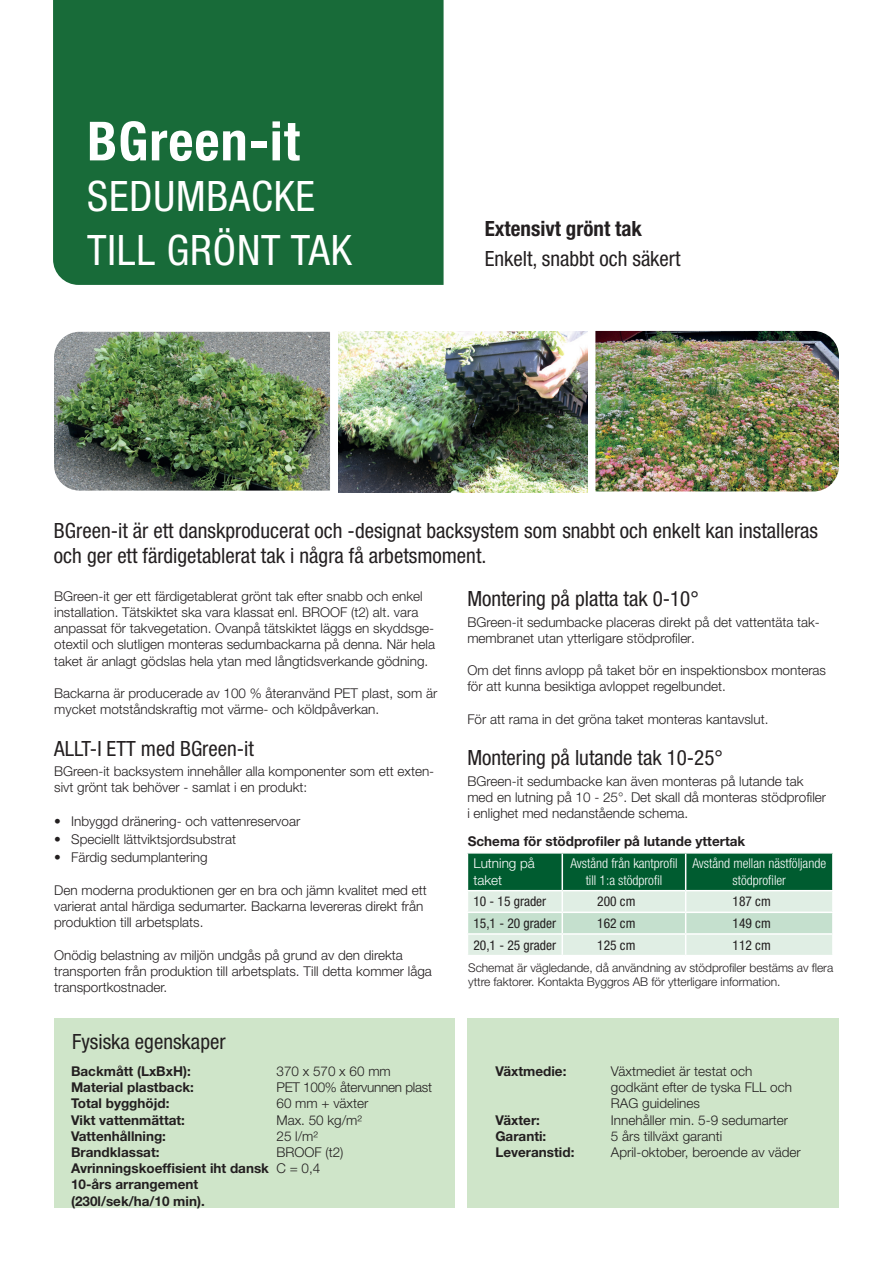
<style>
.page{position:relative;width:893px;height:1263px;background:#fff}
.page>*{position:absolute;margin:0;border:0;box-sizing:border-box;transform-origin:0 0}
.t1{font:700 condensed 54px "Helvetica Neue LT Std";letter-spacing:.02em;color:#fff}
.t2{font:condensed 42px/54.6px "Helvetica Neue LT Std";letter-spacing:.02em;color:#fff}
.t3{font:condensed 21px/25.2px "Helvetica Neue LT Std";color:#231f20}
.t4{font:700 condensed 21px "Helvetica Neue LT Std";color:#231f20}
.t5{font:300 13.5px/16.2px "Helvetica Neue LT Std";color:#231f20}
.t6{font:700 13.5px/16.2px "Helvetica Neue LT Std";color:#231f20}
.t7{font:300 condensed 13.5px/16.2px "Helvetica Neue LT Std";color:#fff;text-align:center}
.t8{font:condensed 13.5px "Helvetica Neue LT Std";color:#231f20}
.t9{font:300 13.5px "Helvetica Neue LT Std";letter-spacing:-.02em;color:#231f20}
.t10{font:300 13.5px/16.2px "Helvetica Neue LT Std";color:#fff}
.t11{font:300 12px/14.4px "Helvetica Neue LT Std";letter-spacing:-.005em;color:#231f20}
.s1{font-weight:300}
</style>
<div class="page">
<div style="left:53px;top:0;width:391px;height:285px;background:#186b39"></div>
<img style="left:54px;top:332px;width:276px;height:159px">
<div style="left:54px;top:1018px;width:401px;height:190px;background:#cfe5c9"></div>
<div style="left:468px;top:1018px;width:371px;height:190px;background:#cfe5c9"></div>
<img style="left:595px;top:331px;width:244px;height:160px">
<img style="left:338px;top:332px;width:249px;height:160px">
<svg style="left:467px;top:853px;width:366px;height:102px;background:#8db8a1"></svg>
<hr style="left:832px;top:935px;width:2px;height:20px;background:#fff">
<h1 class="t1" style="left:87px;top:108px;width:214px">BGreen-it</h1>
<h2 class="t2" style="left:87px;top:168px;width:266px">SEDUMBACKE<br>TILL GRÖNT TAK</h2>
<h3 class="t4" style="left:485px;top:216px;width:159px">Extensivt grönt tak</h3>
<h3 class="t3" style="left:485px;top:245px;width:197px">Enkelt, snabbt och säkert</h3>
<h3 class="t3" style="left:54px;top:518px;width:766px">BGreen-it är ett danskproducerat och -designat backsystem som snabbt och enkelt kan installeras och ger ett färdigetablerat tak i några få arbetsmoment.</h3>
<p class="t5" style="left:54px;top:587px;width:382px">BGreen-it ger ett färdigetablerat grönt tak efter snabb och enkel installation. Tätskiktet ska vara klassat enl. BROOF (t2) alt. vara anpassat för takvegetation. Ovanpå tätskiktet läggs en skyddsge&shy;otextil och slutligen monteras sedumbackarna på denna. När hela taket är anlagt gödslas hela ytan med långtidsverkande gödning.</p>
<p class="t5" style="left:54px;top:685px;width:385px">Backarna är producerade av 100 % återanvänd PET plast, som är mycket motståndskraftig mot värme- och köldpåverkan.</p>
<h3 class="t3" style="left:54px;top:735px;width:201px">ALLT-I ETT med BGreen-it</h3>
<p class="t5" style="left:54px;top:763px;width:382px">BGreen-it backsystem innehåller alla komponenter som ett exten&shy;sivt grönt tak behöver - samlat i en produkt:</p>
<p class="t5" style="left:54px;top:813px;width:248px">• Inbyggd dränering- och vattenreservoar</p>
<p class="t5" style="left:54px;top:831px;width:184px">• Speciellt lättviktsjordsubstrat</p>
<p class="t5" style="left:54px;top:849px;width:155px">• Färdig sedumplantering</p>
<p class="t5" style="left:54px;top:882px;width:374px">Den moderna produktionen ger en bra och jämn kvalitet med ett varierat antal härdiga sedumarter. Backarna levereras direkt från produktion till arbetsplats.</p>
<p class="t5" style="left:54px;top:946px;width:379px">Onödig belastning av miljön undgås på grund av den direkta transporten från produktion till arbetsplats. Till detta kommer låga transportkostnader.</p>
<h3 class="t3" style="left:72px;top:1029px;width:155px">Fysiska egenskaper</h3>
<p class="t6" style="left:71px;top:1063px;width:121px">Backmått (LxBxH):</p>
<p class="t5" style="left:277px;top:1063px;width:116px">370 x 570 x 60 mm</p>
<p class="t6" style="left:71px;top:1079px;width:124px">Material plastback:</p>
<p class="t9" style="left:277px;top:1079px;width:157px">PET 100% återvunnen plast</p>
<p class="t6" style="left:71px;top:1095px;width:100px">Total bygghöjd:</p>
<p class="t5" style="left:277px;top:1095px;width:93px">60 mm + växter</p>
<p class="t6" style="left:71px;top:1111px;width:116px">Vikt vattenmättat:</p>
<p class="t5" style="left:277px;top:1111px;width:87px">Max. 50 kg/m²</p>
<p class="t6" style="left:71px;top:1127px;width:96px">Vattenhållning:</p>
<p class="t5" style="left:277px;top:1127px;width:43px">25 l/m²</p>
<p class="t6" style="left:71px;top:1144px;width:90px">Brandklassat:</p>
<p class="t6" style="left:71px;top:1144px;width:274px;text-indent:205px"><span class="s1">BROOF (t2)<br></span>Avrinningskoeffisient iht dansk <span class="s1">C = 0,4<br></span>10-års arrangement<br>(230l/sek/ha/10 min).</p>
<h3 class="t3" style="left:467px;top:586px;width:233px">Montering på platta tak 0-10°</h3>
<p class="t5" style="left:467px;top:613px;width:354px">BGreen-it sedumbacke placeras direkt på det vattentäta tak&shy;membranet utan ytterligare stödprofiler.</p>
<p class="t5" style="left:467px;top:662px;width:360px">Om det finns avlopp på taket bör en inspektionsbox monteras för att kunna besiktiga avloppet regelbundet.</p>
<p class="t5" style="left:467px;top:710px;width:303px">För att rama in det gröna taket monteras kantavslut.</p>
<h3 class="t3" style="left:467px;top:745px;width:257px">Montering på lutande tak 10-25°</h3>
<p class="t5" style="left:467px;top:772px;width:360px">BGreen-it sedumbacke kan även monteras på lutande tak med en lutning på 10 - 25°. Det skall då monteras stödprofiler i enlighet med nedanstående schema.</p>
<p class="t6" style="left:468px;top:833px;width:279px">Schema för stödprofiler på lutande yttertak</p>
<p class="t10" style="left:473px;top:855px;width:63px">Lutning på taket</p>
<p class="t7" style="left:570px;top:855px;width:109px">Avstånd från kantprofil till 1:a stödprofil</p>
<p class="t7" style="left:692px;top:855px;width:135px">Avstånd mellan nästföljande stödprofiler</p>
<p class="t8" style="left:473px;top:894px;width:74px">10 - 15 grader</p>
<p class="t8" style="left:597px;top:894px;width:40px">200 cm</p>
<p class="t8" style="left:733px;top:894px;width:40px">187 cm</p>
<p class="t8" style="left:473px;top:915px;width:84px">15,1 - 20 grader</p>
<p class="t8" style="left:597px;top:915px;width:40px">162 cm</p>
<p class="t8" style="left:733px;top:915px;width:40px">149 cm</p>
<p class="t8" style="left:473px;top:937px;width:84px">20,1 - 25 grader</p>
<p class="t8" style="left:597px;top:937px;width:40px">125 cm</p>
<p class="t8" style="left:733px;top:937px;width:40px">112 cm</p>
<p class="t11" style="left:468px;top:960px;width:367px">Schemat är vägledande, då användning av stödprofiler bestäms av flera yttre faktorer. Kontakta Byggros AB för ytterligare information.</p>
<p class="t6" style="left:495px;top:1063px;width:73px">Växtmedie:</p>
<p class="t5" style="left:611px;top:1063px;width:183px">Växtmediet är testat och godkänt efter de tyska FLL och<br>RAG guidelines</p>
<p class="t6" style="left:495px;top:1111px;width:46px">Växter:</p>
<p class="t5" style="left:611px;top:1111px;width:179px">Innehåller min. 5-9 sedumarter</p>
<p class="t6" style="left:495px;top:1127px;width:52px">Garanti:</p>
<p class="t5" style="left:611px;top:1127px;width:113px">5 års tillväxt garanti</p>
<p class="t6" style="left:495px;top:1144px;width:81px">Leveranstid:</p>
<p class="t5" style="left:611px;top:1144px;width:191px">April-oktober, beroende av väder</p>
</div>
